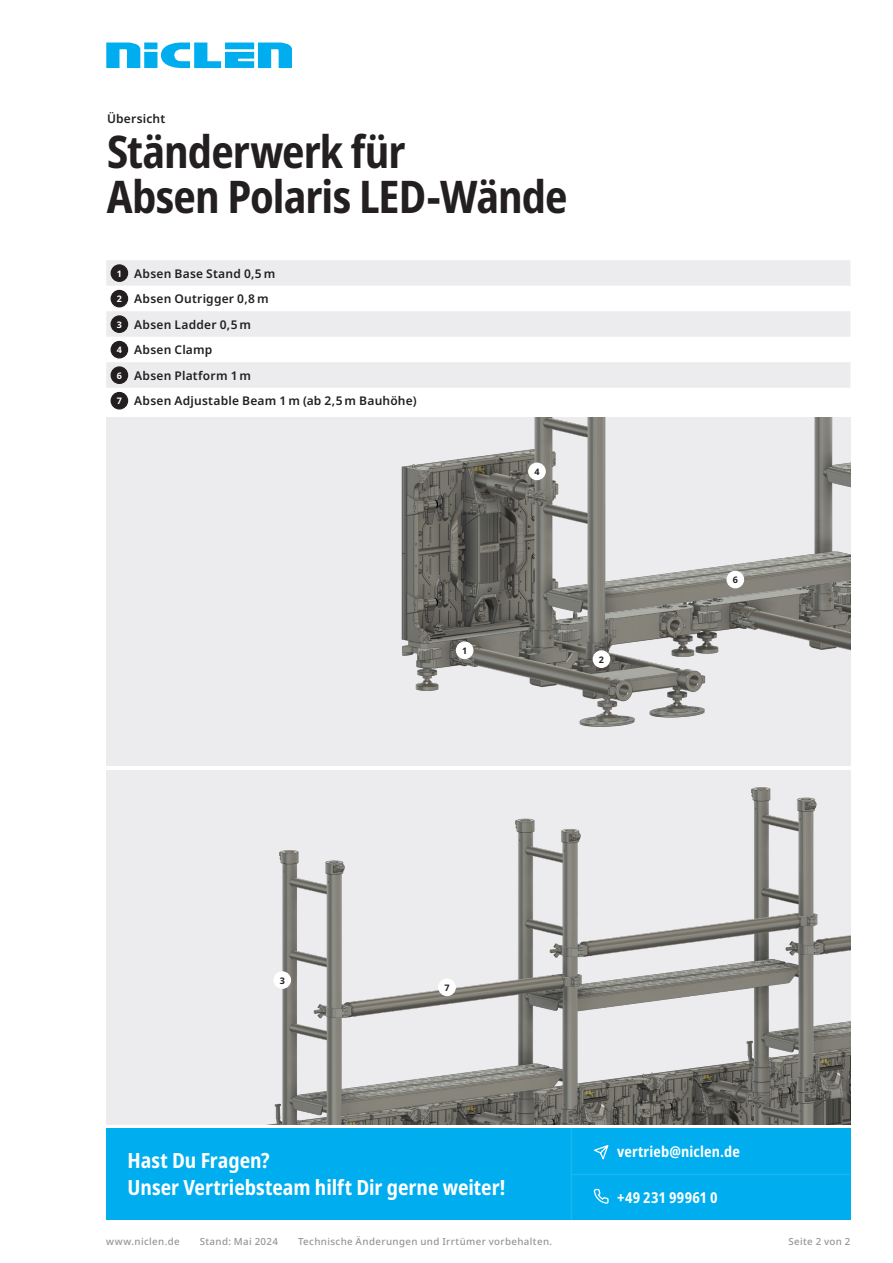
<style>
.page{position:relative;width:893px;height:1263px;background:#fff}
.page>*{position:absolute;margin:0;border:0;box-sizing:border-box;transform-origin:0 0}
.t1{font:700 condensed 45px/45px "Noto Sans";letter-spacing:-.02em;color:#231f20}
.t2{font:700 condensed 21px/27px "Noto Sans";color:#fff}
.t3{font:700 condensed 15px "Noto Sans";letter-spacing:.01em;color:#fff}
.t4{font:600 12px/25.5px "Noto Sans";letter-spacing:.02em;color:#231f20}
.t5{font:500 9.75px "Noto Sans";letter-spacing:.04em;color:#939598}
.t6{font:700 9px "Noto Sans";color:#231f20}
.s1{font-weight:700;font-size:9px;color:#fff}
</style>
<div class="page">
<svg style="left:106px;top:43px;width:186px;height:25px"></svg>
<div style="left:106px;top:1128px;width:744px;height:92px;background:#00aeef"></div>
<svg style="left:593px;top:1188px;width:16px;height:16px"></svg>
<svg style="left:591px;top:1144px;width:18px;height:18px"></svg>
<hr style="left:571px;top:1128px;width:1px;height:92px;background:#fff">
<hr style="left:572px;top:1174px;width:278px;height:1px;background:#fff">
<svg style="left:106px;top:260px;width:744px;height:128px;fill:#ececee"></svg>
<div style="left:111px;top:265px;width:17px;height:16px;background:#231f20;border-radius:50%"></div>
<div style="left:111px;top:264px;width:17px;height:18px;border:1px solid #231f20;border-radius:50%"></div>
<div style="left:111px;top:290px;width:17px;height:17px;background:#231f20;border-radius:50%"></div>
<div style="left:111px;top:290px;width:17px;height:17px;border:1px solid #231f20;border-radius:50%"></div>
<div style="left:111px;top:316px;width:17px;height:16px;background:#231f20;border-radius:50%"></div>
<div style="left:111px;top:315px;width:17px;height:18px;border:1px solid #231f20;border-radius:50%"></div>
<div style="left:111px;top:341px;width:17px;height:17px;background:#231f20;border-radius:50%"></div>
<div style="left:111px;top:341px;width:17px;height:17px;border:1px solid #231f20;border-radius:50%"></div>
<div style="left:111px;top:367px;width:17px;height:16px;background:#231f20;border-radius:50%"></div>
<div style="left:111px;top:366px;width:17px;height:18px;border:1px solid #231f20;border-radius:50%"></div>
<div style="left:111px;top:392px;width:17px;height:17px;background:#231f20;border-radius:50%"></div>
<div style="left:111px;top:392px;width:17px;height:17px;border:1px solid #231f20;border-radius:50%"></div>
<div style="left:106px;top:417px;width:744px;height:348px;background:#ececee"></div>
<img style="left:401px;top:417px;width:449px;height:310px">
<img style="left:106px;top:770px;width:744px;height:354px">
<div style="left:456px;top:642px;width:17px;height:16px;background:#fff;border-radius:50%"></div>
<div style="left:456px;top:641px;width:17px;height:18px;border:1px solid #fff;border-radius:50%"></div>
<div style="left:439px;top:979px;width:16px;height:16px;background:#fff;border-radius:50%"></div>
<div style="left:438px;top:978px;width:18px;height:18px;border:1px solid #fff;border-radius:50%"></div>
<div style="left:274px;top:972px;width:16px;height:16px;background:#fff;border-radius:50%"></div>
<div style="left:273px;top:971px;width:18px;height:18px;border:1px solid #fff;border-radius:50%"></div>
<div style="left:529px;top:463px;width:16px;height:17px;background:#fff;border-radius:50%"></div>
<div style="left:528px;top:463px;width:18px;height:17px;border:1px solid #fff;border-radius:50%"></div>
<div style="left:593px;top:651px;width:17px;height:16px;background:#fff;border-radius:50%"></div>
<div style="left:593px;top:650px;width:17px;height:18px;border:1px solid #fff;border-radius:50%"></div>
<div style="left:727px;top:571px;width:16px;height:17px;background:#fff;border-radius:50%"></div>
<div style="left:726px;top:571px;width:18px;height:17px;border:1px solid #fff;border-radius:50%"></div>
<p class="t4" style="left:107px;top:107px;width:60px">Übersicht</p>
<h1 class="t1" style="left:107px;top:130px;width:462px">Ständerwerk für<br>Absen Polaris LED-Wände</h1>
<p class="t4" style="left:117px;top:261px;width:301px"><span class="s1">1</span> Absen Base Stand 0,5 m<br><span class="s1">2</span> Absen Outrigger 0,8 m<br><span class="s1">3</span> Absen Ladder 0,5 m<br><span class="s1">4</span> Absen Clamp<br><span class="s1">6</span> Absen Platform 1 m<br><span class="s1">7</span> Absen Adjustable Beam 1 m (ab 2,5 m Bauhöhe)</p>
<p class="t6" style="left:534px;top:465px;width:7px">4</p>
<p class="t6" style="left:462px;top:644px;width:7px">1</p>
<p class="t6" style="left:599px;top:653px;width:7px">2</p>
<p class="t6" style="left:733px;top:573px;width:7px">6</p>
<p class="t6" style="left:280px;top:974px;width:7px">3</p>
<p class="t6" style="left:444px;top:981px;width:7px">7</p>
<h2 class="t2" style="left:128px;top:1147px;width:379px">Hast Du Fragen?<br>Unser Vertriebsteam hilft Dir gerne weiter!</h2>
<p class="t3" style="left:617px;top:1141px;width:124px">vertrieb@niclen.de</p>
<p class="t3" style="left:617px;top:1187px;width:102px">+49 231 99961 0</p>
<p class="t5" style="left:106px;top:1234px;width:75px">www.niclen.de</p>
<p class="t5" style="left:200px;top:1234px;width:80px">Stand: Mai 2024</p>
<p class="t5" style="left:298px;top:1234px;width:256px">Technische Änderungen und Irrtümer vorbehalten.</p>
<p class="t5" style="left:788px;top:1234px;width:64px">Seite 2 von 2</p>
</div>
